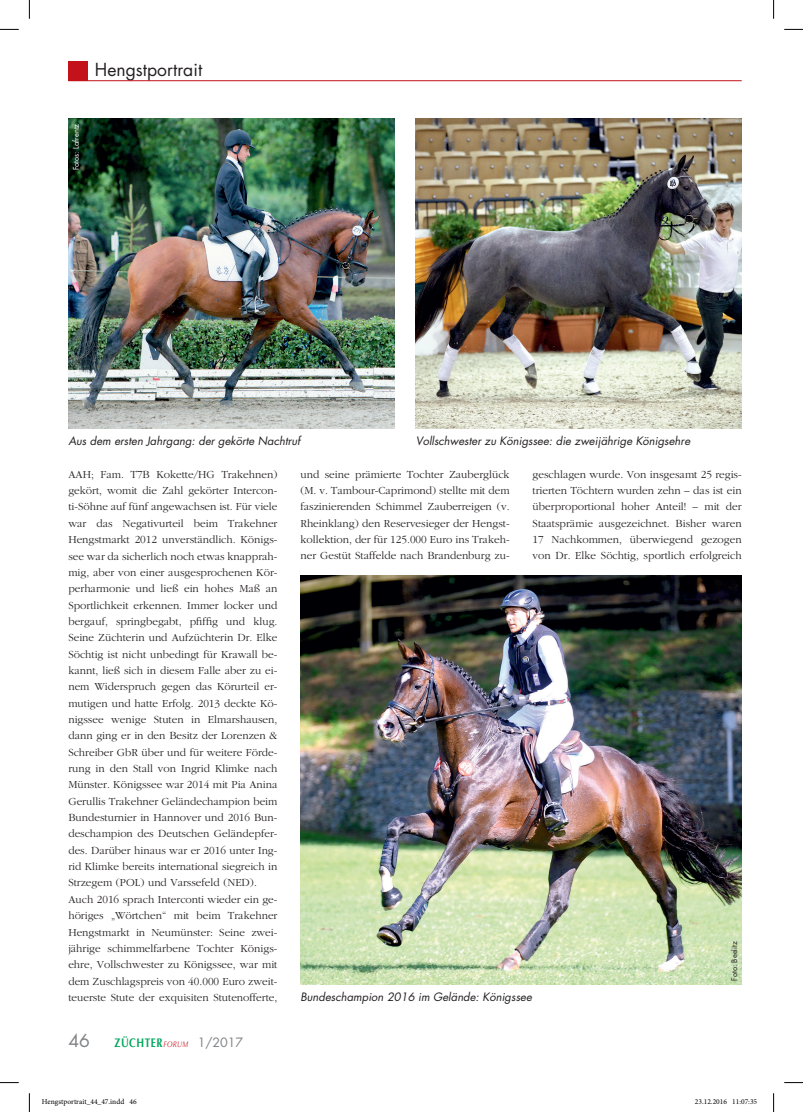
<style>
.page{position:relative;width:803px;height:1112px;background:#fff}
.page>*{position:absolute;margin:0;border:0;box-sizing:border-box;transform-origin:0 0}
.t1{font:17.5px "Futura Std";color:#231f20}
.t2{font:17.5px "Futura Std";color:#808285}
.t3{font:700 12.5px "Optima LT Std";letter-spacing:.05em;color:#00a65d;scale:.8 1}
.t4{font:300 11.25px/16.4px "ITC Garamond Std";color:#231f20;text-align:justify}
.t5{font:italic 11.25px "Futura Std";color:#231f20}
.t6{font:7.5px "Minion Pro";color:#000}
.t7{font:7.5px "Futura Std";color:#fff}
.t8{font:7.5px "Futura Std";color:#231f20}
.s1{font-weight:400;font-style:italic;font-size:8.12px;color:#c4121a}
.s2{font-family:"Futura Std";font-weight:400;color:#808285}
</style>
<div class="page">
<div style="left:68px;top:61px;width:20px;height:20px;background:#c4121a"></div>
<hr style="left:68px;top:80px;width:674px;height:1px;background:#c4121a">
<img style="left:68px;top:118px;width:326px;height:310px">
<img style="left:416px;top:118px;width:326px;height:310px">
<img style="left:300px;top:575px;width:442px;height:409px">
<svg style="left:0;top:29px;width:19px;height:1px"></svg>
<svg style="left:784px;top:29px;width:19px;height:1px"></svg>
<svg style="left:0;top:1082px;width:19px;height:1px"></svg>
<svg style="left:784px;top:1082px;width:19px;height:1px"></svg>
<svg style="left:29px;top:0;width:1px;height:19px"></svg>
<svg style="left:29px;top:1093px;width:1px;height:18px"></svg>
<svg style="left:773px;top:0;width:1px;height:19px"></svg>
<svg style="left:773px;top:1093px;width:1px;height:18px"></svg>
<h1 class="t1" style="left:95px;top:58px;width:109px">Hengstportrait</h1>
<p class="t7" style="left:71px;top:170px;width:48px;rotate:-90deg">Fotos: Lafrentz</p>
<p class="t5" style="left:68px;top:433px;width:233px">Aus dem ersten Jahrgang: der gekörte Nachtruf</p>
<p class="t5" style="left:416px;top:433px;width:276px">Vollschwester zu Königssee: die zweijährige Königsehre</p>
<p class="t4" style="left:68px;top:466px;width:211px;text-align:left">AAH; Fam. T7B Kokette/HG Trakehnen) gekört, womit die Zahl gekörter Intercon&shy;ti-Söhne auf fünf angewachsen ist. Für viele war das Negativurteil beim Trakehner Hengstmarkt 2012 unverständlich. Königs&shy;see war da sicherlich noch etwas knapprah&shy;mig, aber von einer ausgesprochenen Kör&shy;perharmonie und ließ ein hohes Maß an Sportlichkeit erkennen. Immer locker und bergauf, springbegabt, pfiffig und klug.<br>Seine Züchterin und Aufzüchterin Dr. Elke Söchtig ist nicht unbedingt für Krawall be&shy;kannt, ließ sich in diesem Falle aber zu ei&shy;nem Widerspruch gegen das Körurteil er&shy;mutigen und hatte Erfolg. 2013 deckte Kö&shy;nigssee wenige Stuten in Elmarshausen, dann ging er in den Besitz der Lorenzen &amp; Schreiber GbR über und für weitere Förde&shy;rung in den Stall von Ingrid Klimke nach Münster. Königssee war 2014 mit Pia Anina Gerullis Trakehner Geländechampion beim Bundesturnier in Hannover und 2016 Bun&shy;deschampion des Deutschen Geländepfer&shy;des. Darüber hinaus war er 2016 unter Ing&shy;rid Klimke bereits international siegreich in Strzegem (POL) und Varssefeld (NED).<br>Auch 2016 sprach Interconti wieder ein ge&shy;höriges „Wörtchen“ mit beim Trakehner Hengstmarkt in Neumünster: Seine zwei&shy;jährige schimmelfarbene Tochter Königs&shy;ehre, Vollschwester zu Königssee, war mit dem Zuschlagspreis von 40.000 Euro zweit&shy;teuerste Stute der exquisiten Stutenofferte,</p>
<p class="t4" style="left:300px;top:466px;width:211px">und seine prämierte Tochter Zauberglück (M. v. Tambour-Caprimond) stellte mit dem faszinierenden Schimmel Zauberreigen (v.<br>Rheinklang) den Reservesieger der Hengst&shy;kollektion, der für 125.000 Euro ins Trakeh&shy;ner Gestüt Staffelde nach Brandenburg zu-</p>
<p class="t4" style="left:533px;top:466px;width:211px">geschlagen wurde. Von insgesamt 25 regis&shy;trierten Töchtern wurden zehn – das ist ein überproportional hoher Anteil! – mit der Staatsprämie ausgezeichnet. Bisher waren 17 Nachkommen, überwiegend gezogen von Dr. Elke Söchtig, sportlich erfolgreich</p>
<p class="t8" style="left:730px;top:980px;width:41px;rotate:-90deg">Foto: Beelitz</p>
<p class="t5" style="left:300px;top:989px;width:233px">Bundeschampion 2016 im Gelände: Königssee</p>
<h1 class="t2" style="left:68px;top:1029px;width:23px">46</h1>
<p class="t3" style="left:114px;top:1035px;width:163px">ZÜCHTER<span class="s1">FORUM</span> <span class="s2">1/2017</span></p>
<p class="t6" style="left:42px;top:1096px;width:96px">Hengstportrait_44_47.indd 46</p>
<p class="t6" style="left:695px;top:1096px;width:64px">23.12.2016 11:07:35</p>
</div>
